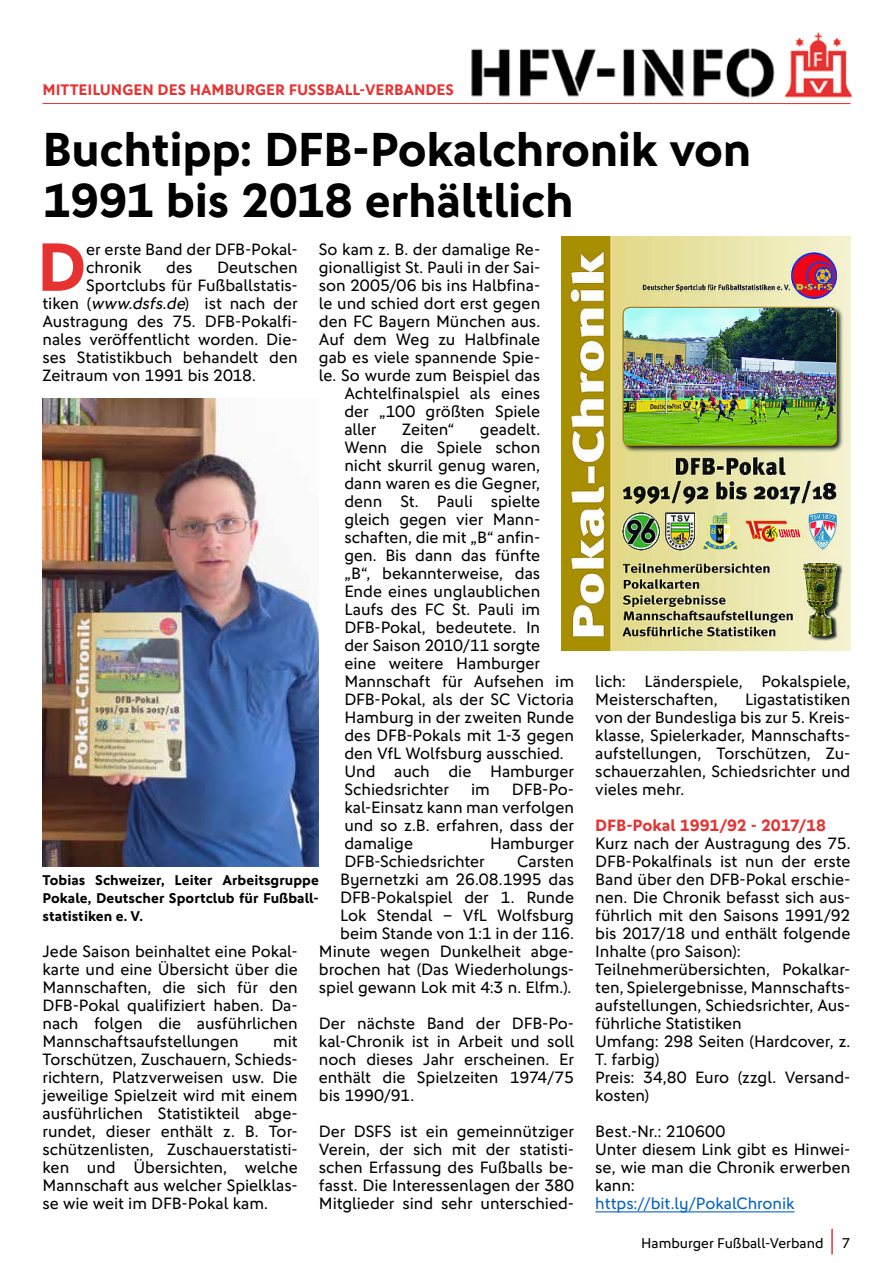
<style>
.page{position:relative;width:893px;height:1263px;background:#fff}
.page>*{position:absolute;margin:0;border:0;box-sizing:border-box;transform-origin:0 0}
.t1{font:700 68.7px "DFB Sans";color:#e73232}
.t2{font:700 48px/51px "DFB Sans";letter-spacing:-.01em;color:#000}
.t3{font:16.5px/18px "DFB Sans";color:#000;text-align:justify}
.t4{font:16.5px "DFB Sans";letter-spacing:-.005em;color:#0563c1}
.t5{font:700 16.5px "DFB Sans";color:#e73232}
.t6{font:700 15.3px "DFB Sans";color:#e73232}
.t7{font:700 14.25px/18px "DFB Sans";color:#000;text-align:justify}
.t8{font:14.25px "DFB Sans";color:#000}
.s1{font-style:italic}
</style>
<div class="page">
<hr style="left:831px;top:1229px;width:2px;height:25px;background:#e73232">
<hr style="left:43px;top:103px;width:807px;height:1px;background:#e73232">
<img style="left:471px;top:32px;width:382px;height:66px">
<hr style="left:595px;top:1211px;width:200px;height:1px;background:#0563c1">
<img style="left:561px;top:237px;width:289px;height:414px">
<img style="left:43px;top:399px;width:276px;height:468px">
<p class="t6" style="left:43px;top:80px;width:413px">MITTEILUNGEN DES HAMBURGER FUSSBALL-VERBANDES</p>
<h2 class="t2" style="left:43px;top:124px;width:710px">Buchtipp: DFB-Pokalchronik von<br>1991 bis 2018 erhältlich</h2>
<h1 class="t1" style="left:37px;top:226px;width:51px">D</h1>
<p class="t3" style="left:86px;top:240px;width:213px">er erste Band der DFB-Pokal&shy;chronik</p>
<p class="t3" style="left:319px;top:240px;width:223px">So kam z. B. der damalige Re-</p>
<p class="t3" style="left:319px;top:258px;width:223px">gionalligist St. Pauli in der Sai-</p>
<p class="t3" style="left:319px;top:276px;width:223px">son 2005/06 bis ins Halbfina-</p>
<p class="t3" style="left:319px;top:294px;width:223px">le und schied dort erst gegen</p>
<p class="t3" style="left:319px;top:312px;width:223px">den FC Bayern München aus.</p>
<p class="t3" style="left:319px;top:330px;width:223px">Auf dem Weg zu Halbfinale</p>
<p class="t3" style="left:319px;top:348px;width:223px">gab es viele spannende Spie-</p>
<p class="t3" style="left:319px;top:366px;width:223px">le. So wurde zum Beispiel das</p>
<p class="t3" style="left:344px;top:384px;width:197px">Achtelfinalspiel als eines</p>
<p class="t3" style="left:344px;top:402px;width:197px">der „100 größten Spiele</p>
<p class="t3" style="left:344px;top:420px;width:34px">aller</p>
<p class="t3" style="left:402px;top:420px;width:54px">Zeiten“</p>
<p class="t3" style="left:166px;top:258px;width:28px">des</p>
<p class="t3" style="left:217px;top:258px;width:82px">Deutschen</p>
<p class="t3" style="left:86px;top:276px;width:213px">Sportclubs für Fußballstatis-</p>
<p class="t3" style="left:43px;top:294px;width:257px">tiken (<span class="s1">www.dsfs.de</span>) ist nach der</p>
<p class="t3" style="left:43px;top:312px;width:257px">Austragung des 75. DFB-Pokalfi-</p>
<p class="t3" style="left:43px;top:330px;width:257px">nales veröffentlicht worden. Die-</p>
<p class="t3" style="left:43px;top:348px;width:257px">ses Statistikbuch behandelt den</p>
<p class="t3" style="left:43px;top:366px;width:215px">Zeitraum von 1991 bis 2018.</p>
<p class="t3" style="left:344px;top:420px;width:231px;text-align:left;text-indent:135px">geadelt.<br>Wenn die Spiele schon nicht skurril genug waren, dann waren es die Gegner, denn St. Pauli spielte gleich gegen vier Mann&shy;schaften, die mit „B“ anfin&shy;gen. Bis dann das fünfte<br>„B“, bekannterweise, das<br>Ende eines unglaublichen<br>Laufs des FC St. Pauli im<br>DFB-Pokal, bedeutete. In<br>der Saison 2010/11 sorgte eine weitere Hamburger<br>Mannschaft für Aufsehen im<br>DFB-Pokal, als der SC Victoria<br>Hamburg in der zweiten Runde des DFB-Pokals mit 1-3 gegen den VfL Wolfsburg ausschied.<br>Und auch die Hamburger<br>Schiedsrichter</p>
<p class="t3" style="left:595px;top:672px;width:257px">lich: Länderspiele, Pokalspiele,<br>Meisterschaften,</p>
<p class="t3" style="left:595px;top:690px;width:257px;text-indent:150px">Ligastatistiken von der Bundesliga bis zur 5. Kreis&shy;klasse, Spielerkader, Mannschafts&shy;aufstellungen, Torschützen, Zu&shy;schauerzahlen, Schiedsrichter und vieles mehr.</p>
<p class="t5" style="left:595px;top:815px;width:232px">DFB-Pokal 1991/92 - 2017/18</p>
<p class="t3" style="left:595px;top:834px;width:257px;text-align:left">Kurz nach der Austragung des 75.<br>DFB-Pokalfinals ist nun der erste<br>Band über den DFB-Pokal erschie&shy;nen. Die Chronik befasst sich aus&shy;führlich mit den Saisons 1991/92 bis 2017/18 und enthält folgende<br>Inhalte (pro Saison):<br>Teilnehmerübersichten, Pokalkar&shy;ten, Spielergebnisse, Mannschafts&shy;aufstellungen, Schiedsrichter, Aus&shy;führliche Statistiken<br>Umfang: 298 Seiten (Hardcover, z.<br>T. farbig)<br>Preis: 34,80 Euro (zzgl. Versand&shy;kosten)</p>
<p class="t3" style="left:595px;top:1122px;width:257px;text-align:left">Best.-Nr.: 210600<br>Unter diesem Link gibt es Hinwei&shy;se, wie man die Chronik erwerben kann:</p>
<p class="t4" style="left:595px;top:1194px;width:201px">https://bit.ly/PokalChronik</p>
<p class="t3" style="left:471px;top:780px;width:20px">im</p>
<p class="t3" style="left:344px;top:780px;width:231px;text-indent:168px">DFB-Po&shy;kal-Einsatz kann man verfolgen und so z.B. erfahren, dass der damalige</p>
<p class="t3" style="left:490px;top:834px;width:85px">Hamburger</p>
<p class="t3" style="left:344px;top:852px;width:142px">DFB-Schiedsrichter</p>
<p class="t3" style="left:319px;top:852px;width:257px;text-align:right">Carsten<br>Byernetzki am 26.08.1995 das<br>DFB-Pokalspiel der 1. Runde<br>Lok Stendal – VfL Wolfsburg beim Stande von 1:1 in der 116.<br>Minute wegen Dunkelheit abge&shy;brochen hat (Das Wiederholungs&shy;spiel gewann Lok mit 4:3 n. Elfm.).</p>
<p class="t3" style="left:319px;top:1014px;width:257px">Der nächste Band der DFB-Po&shy;kal-Chronik ist in Arbeit und soll noch dieses Jahr erscheinen. Er enthält die Spielzeiten 1974/75 bis 1990/91.</p>
<p class="t3" style="left:319px;top:1122px;width:257px">Der DSFS ist ein gemeinnütziger Verein, der sich mit der statisti&shy;schen Erfassung des Fußballs be&shy;fasst. Die Interessenlagen der 380<br>Mitglieder sind sehr unterschied-</p>
<p class="t7" style="left:43px;top:871px;width:278px">Tobias Schweizer, Leiter Arbeitsgruppe Pokale, Deutscher Sportclub für Fußball&shy;statistiken e. V.</p>
<p class="t3" style="left:43px;top:942px;width:257px">Jede Saison beinhaltet eine Pokal&shy;karte und eine Übersicht über die Mannschaften, die sich für den DFB-Pokal qualifiziert haben. Da&shy;nach folgen die ausführlichen Mannschaftsaufstellungen</p>
<p class="t3" style="left:43px;top:1032px;width:257px;text-indent:231px">mit Torschützen, Zuschauern, Schieds&shy;richtern, Platzverweisen usw. Die jeweilige Spielzeit wird mit einem ausführlichen Statistikteil abge&shy;rundet, dieser enthält z. B. Tor&shy;schützenlisten, Zuschauerstatisti&shy;ken und Übersichten, welche Mannschaft aus welcher Spielklas&shy;se wie weit im DFB-Pokal kam.</p>
<p class="t8" style="left:641px;top:1235px;width:184px">Hamburger Fußball-Verband</p>
<p class="t8" style="left:842px;top:1235px;width:10px">7</p>
</div>
